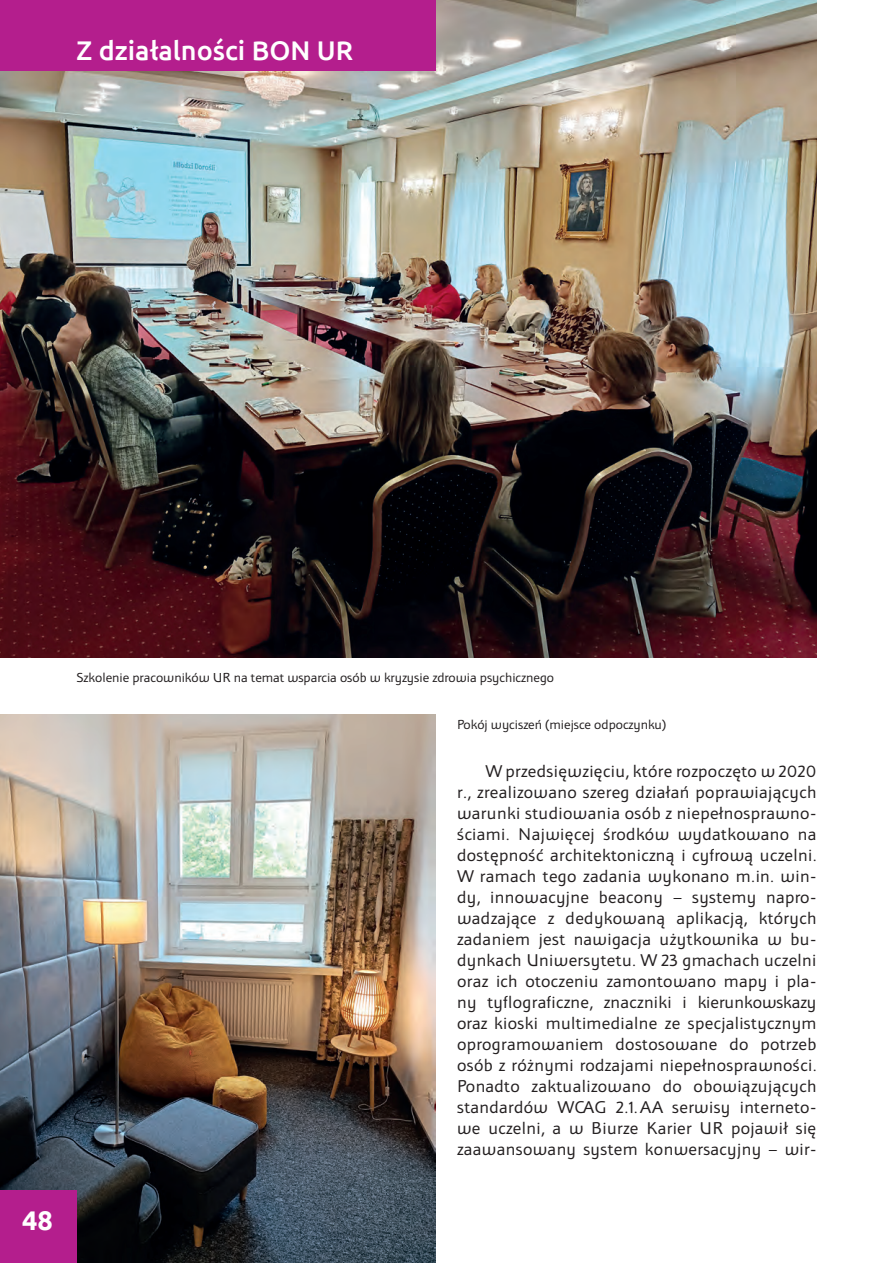
<style>
.page{position:relative;width:893px;height:1263px;background:#fff}
.page>*{position:absolute;margin:0;border:0;box-sizing:border-box;transform-origin:0 0}
.t1{font:500 27px "Ubuntu";color:#fff}
.t2{font:700 27px "Ubuntu";color:#fff}
.t3{font:18px/21px "Apolonia Nova OT";letter-spacing:.02em;color:#231f20;text-align:justify}
.t4{font:13.8px "Apolonia Nova OT";color:#231f20}
</style>
<div class="page">
<img style="left:0;top:714px;width:436px;height:549px">
<img style="left:0;top:0;width:816px;height:657px">
<div style="left:0;top:1190px;width:77px;height:73px;background:#b41e8d"></div>
<div style="left:0;top:0;width:436px;height:71px;background:#b41e8d"></div>
<h1 class="t1" style="left:77px;top:33px;width:278px">Z działalności BON UR</h1>
<h1 class="t2" style="left:22px;top:1204px;width:32px">48</h1>
<p class="t4" style="left:77px;top:669px;width:479px">Szkolenie pracowników UR na temat wsparcia osób w kryzysie zdrowia psychicznego</p>
<p class="t4" style="left:457px;top:717px;width:211px">Pokój wyciszeń (miejsce odpoczynku)</p>
<p class="t3" style="left:457px;top:760px;width:361px;text-indent:29px">W przedsięwzięciu, które rozpoczęto w 2020 r., zrealizowano szereg działań poprawiających warunki studiowania osób z niepełnosprawno&shy;ściami. Najwięcej środków wydatkowano na dostępność architektoniczną i cyfrową uczelni.<br>W ramach tego zadania wykonano m.in. win&shy;dy, innowacyjne beacony – systemy napro&shy;wadzające z dedykowaną aplikacją, których zadaniem jest nawigacja użytkownika w bu&shy;dynkach Uniwersytetu. W 23 gmachach uczelni oraz ich otoczeniu zamontowano mapy i pla&shy;ny tyflograficzne, znaczniki i kierunkowskazy oraz kioski multimedialne ze specjalistycznym oprogramowaniem dostosowane do potrzeb osób z różnymi rodzajami niepełnosprawności.<br>Ponadto zaktualizowano do obowiązujących standardów WCAG 2.1.AA serwisy interneto&shy;we uczelni, a w Biurze Karier UR pojawił się zaawansowany system konwersacyjny – wir-</p>
</div>
